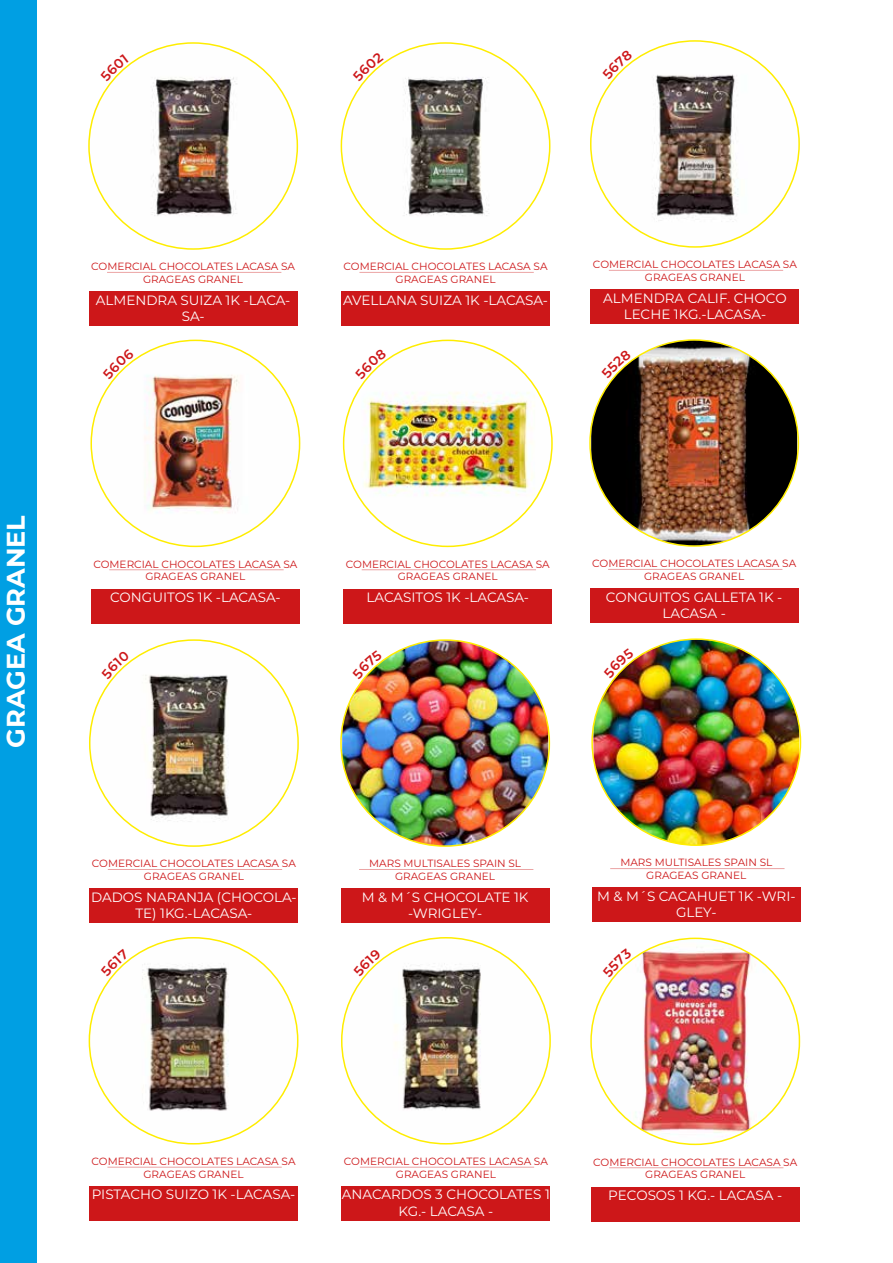
<style>
.page{position:relative;width:893px;height:1263px;background:#fff}
.page>*{position:absolute;margin:0;border:0;box-sizing:border-box;transform-origin:0 0}
.t1{font:700 25.5px "Montserrat";color:#fff}
.t2{font:13.5px/16.2px "Montserrat";color:#fff;text-align:center}
.t3{font:10.5px/12.8px "Montserrat";color:#cd1719;text-align:center}
</style>
<div class="page">
<img style="left:592px;top:340px;width:205px;height:206px">
<div style="left:590px;top:588px;width:208px;height:35px;background:#cd1719"></div>
<hr style="left:608px;top:569px;width:174px;height:1px;background:#cd1719">
<img style="left:593px;top:940px;width:205px;height:204px">
<div style="left:591px;top:1187px;width:208px;height:34px;background:#cd1719"></div>
<hr style="left:609px;top:1167px;width:174px;height:1px;background:#cd1719">
<img style="left:592px;top:41px;width:206px;height:206px">
<div style="left:591px;top:289px;width:208px;height:35px;background:#cd1719"></div>
<hr style="left:609px;top:270px;width:174px;height:1px;background:#cd1719">
<img style="left:594px;top:641px;width:205px;height:204px">
<div style="left:592px;top:888px;width:208px;height:34px;background:#cd1719"></div>
<hr style="left:610px;top:868px;width:174px;height:1px;background:#cd1719">
<img style="left:91px;top:43px;width:205px;height:206px">
<div style="left:89px;top:291px;width:208px;height:35px;background:#cd1719"></div>
<hr style="left:107px;top:272px;width:174px;height:1px;background:#cd1719">
<img style="left:343px;top:43px;width:206px;height:206px">
<div style="left:341px;top:291px;width:209px;height:35px;background:#cd1719"></div>
<hr style="left:359px;top:272px;width:175px;height:1px;background:#cd1719">
<img style="left:93px;top:340px;width:205px;height:206px">
<div style="left:91px;top:589px;width:209px;height:34px;background:#cd1719"></div>
<hr style="left:109px;top:569px;width:175px;height:1px;background:#cd1719">
<img style="left:345px;top:340px;width:206px;height:206px">
<div style="left:344px;top:589px;width:208px;height:34px;background:#cd1719"></div>
<hr style="left:362px;top:569px;width:174px;height:1px;background:#cd1719">
<img style="left:91px;top:642px;width:206px;height:204px">
<div style="left:90px;top:889px;width:208px;height:34px;background:#cd1719"></div>
<hr style="left:108px;top:869px;width:174px;height:1px;background:#cd1719">
<img style="left:91px;top:938px;width:206px;height:206px">
<div style="left:89px;top:1186px;width:209px;height:35px;background:#cd1719"></div>
<hr style="left:107px;top:1167px;width:175px;height:1px;background:#cd1719">
<img style="left:343px;top:938px;width:206px;height:206px">
<div style="left:342px;top:1186px;width:208px;height:35px;background:#cd1719"></div>
<hr style="left:360px;top:1167px;width:174px;height:1px;background:#cd1719">
<img style="left:343px;top:640px;width:205px;height:206px">
<div style="left:341px;top:889px;width:208px;height:34px;background:#cd1719"></div>
<hr style="left:359px;top:869px;width:174px;height:1px;background:#cd1719">
<div style="left:0;top:0;width:36px;height:1263px;background:#009fe3"></div>
<hr style="left:892px;top:0;width:1px;height:1263px;background:#009fe3">
<svg style="left:601px;top:349px;width:31px;height:30px"></svg>
<svg style="left:602px;top:948px;width:30px;height:30px"></svg>
<svg style="left:602px;top:50px;width:31px;height:30px"></svg>
<svg style="left:603px;top:648px;width:31px;height:31px"></svg>
<svg style="left:100px;top:54px;width:28px;height:28px"></svg>
<svg style="left:352px;top:52px;width:32px;height:30px"></svg>
<svg style="left:102px;top:349px;width:32px;height:31px"></svg>
<svg style="left:355px;top:348px;width:32px;height:32px"></svg>
<svg style="left:101px;top:651px;width:29px;height:28px"></svg>
<svg style="left:100px;top:949px;width:29px;height:28px"></svg>
<svg style="left:353px;top:949px;width:28px;height:28px"></svg>
<svg style="left:352px;top:649px;width:31px;height:30px"></svg>
<p class="t3" style="left:91px;top:260px;width:205px">COMERCIAL CHOCOLATES LACASA SA<br>GRAGEAS GRANEL</p>
<p class="t2" style="left:96px;top:291px;width:196px">ALMENDRA SUIZA 1K -LACA-<br>SA-</p>
<p class="t3" style="left:344px;top:260px;width:205px">COMERCIAL CHOCOLATES LACASA SA<br>GRAGEAS GRANEL</p>
<p class="t2" style="left:343px;top:291px;width:207px">AVELLANA SUIZA 1K -LACASA-</p>
<p class="t3" style="left:593px;top:258px;width:205px">COMERCIAL CHOCOLATES LACASA SA<br>GRAGEAS GRANEL</p>
<p class="t2" style="left:603px;top:289px;width:185px">ALMENDRA CALIF. CHOCO<br>LECHE 1KG.-LACASA-</p>
<h1 class="t1" style="left:-3px;top:748px;width:234px;rotate:-90deg">GRAGEA GRANEL</h1>
<p class="t3" style="left:93px;top:557px;width:205px">COMERCIAL CHOCOLATES LACASA SA<br>GRAGEAS GRANEL</p>
<p class="t2" style="left:110px;top:589px;width:172px">CONGUITOS 1K -LACASA-</p>
<p class="t3" style="left:346px;top:557px;width:205px">COMERCIAL CHOCOLATES LACASA SA<br>GRAGEAS GRANEL</p>
<p class="t2" style="left:366px;top:589px;width:164px">LACASITOS 1K -LACASA-</p>
<p class="t3" style="left:592px;top:557px;width:205px">COMERCIAL CHOCOLATES LACASA SA<br>GRAGEAS GRANEL</p>
<p class="t2" style="left:606px;top:588px;width:178px">CONGUITOS GALLETA 1K -<br>LACASA -</p>
<p class="t3" style="left:92px;top:857px;width:205px">COMERCIAL CHOCOLATES LACASA SA<br>GRAGEAS GRANEL</p>
<p class="t2" style="left:91px;top:888px;width:207px">DADOS NARANJA (CHOCOLA-<br>TE) 1KG.-LACASA-</p>
<p class="t3" style="left:369px;top:857px;width:153px">MARS MULTISALES SPAIN SL<br>GRAGEAS GRANEL</p>
<p class="t2" style="left:362px;top:888px;width:168px">M &amp; M´S CHOCOLATE 1K -WRIGLEY-</p>
<p class="t3" style="left:620px;top:856px;width:153px">MARS MULTISALES SPAIN SL<br>GRAGEAS GRANEL</p>
<p class="t2" style="left:597px;top:887px;width:200px">M &amp; M´S CACAHUET 1K -WRI-<br>GLEY-</p>
<p class="t3" style="left:92px;top:1154px;width:205px">COMERCIAL CHOCOLATES LACASA SA<br>GRAGEAS GRANEL</p>
<p class="t2" style="left:92px;top:1186px;width:205px">PISTACHO SUIZO 1K -LACASA-</p>
<p class="t3" style="left:344px;top:1154px;width:205px">COMERCIAL CHOCOLATES LACASA SA<br>GRAGEAS GRANEL</p>
<p class="t2" style="left:342px;top:1186px;width:210px">ANACARDOS 3 CHOCOLATES 1<br>KG.- LACASA -</p>
<p class="t3" style="left:593px;top:1155px;width:205px">COMERCIAL CHOCOLATES LACASA SA<br>GRAGEAS GRANEL</p>
<p class="t2" style="left:608px;top:1186px;width:175px">PECOSOS 1 KG.- LACASA -</p>
</div>
